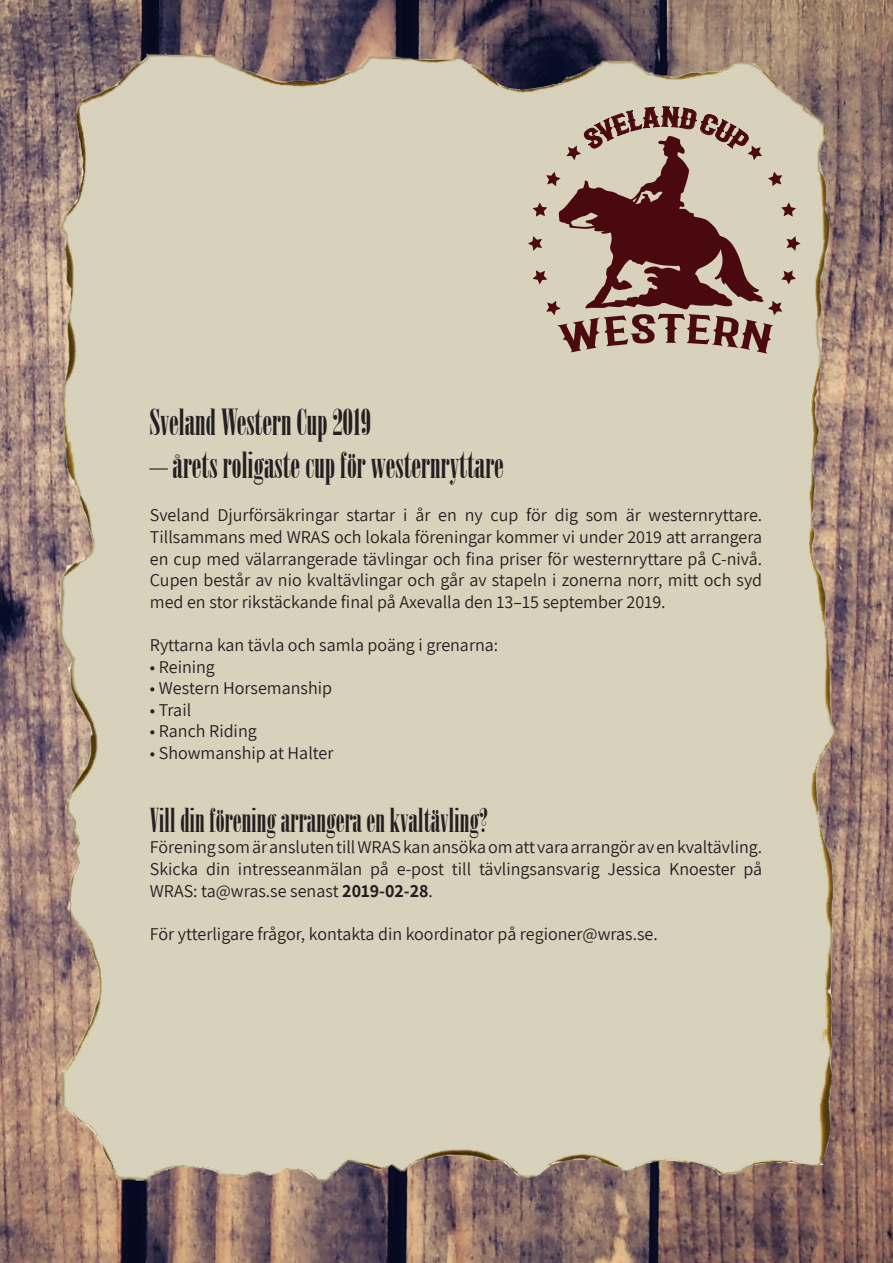
<style>
.page{position:relative;width:893px;height:1263px;background:#fff}
.page>*{position:absolute;margin:0;border:0;box-sizing:border-box;transform-origin:0 0}
.t1{font:36px "Onyx";color:#231f20}
.t2{font:33px "Onyx";color:#231f20}
.t3{font:18px/21.6px "Assistant";color:#231f20;text-align:justify}
.s1{font-weight:700}
</style>
<div class="page">
<img style="left:0;top:1190px;width:893px;height:73px">
<img style="left:0;top:0;width:893px;height:1190px">
<svg style="left:528px;top:102px;width:273px;height:252px;background:#b7a393"></svg>
<p class="t1" style="left:150px;top:401px;width:223px">Sveland Western Cup 2019</p>
<p class="t1" style="left:150px;top:445px;width:355px">– årets roligaste cup för westernryttare</p>
<p class="t3" style="left:150px;top:504px;width:614px">Sveland Djurförsäkringar startar i år en ny cup för dig som är westernryttare.<br>Tillsammans med WRAS och lokala föreningar kommer vi under 2019 att arrangera en cup med välarrangerade tävlingar och fina priser för westernryttare på C-nivå.<br>Cupen består av nio kvaltävlingar och går av stapeln i zonerna norr, mitt och syd med en stor rikstäckande final på Axevalla den 13–15 september 2019.</p>
<p class="t3" style="left:150px;top:633px;width:350px">Ryttarna kan tävla och samla poäng i grenarna:</p>
<p class="t3" style="left:150px;top:655px;width:67px">• Reining</p>
<p class="t3" style="left:150px;top:676px;width:184px">• Western Horsemanship</p>
<p class="t3" style="left:150px;top:698px;width:43px">• Trail</p>
<p class="t3" style="left:150px;top:720px;width:108px">• Ranch Riding</p>
<p class="t3" style="left:150px;top:741px;width:185px">• Showmanship at Halter</p>
<p class="t2" style="left:150px;top:801px;width:340px">Vill din förening arrangera en kvaltävling?</p>
<p class="t3" style="left:150px;top:836px;width:614px">Förening som är ansluten till WRAS kan ansöka om att vara arrangör av en kvaltävling.<br>Skicka din intresseanmälan på e-post till tävlingsansvarig Jessica Knoester på WRAS: ta@wras.se senast <span class="s1">2019-02-28</span>.</p>
<p class="t3" style="left:150px;top:922px;width:509px">För ytterligare frågor, kontakta din koordinator på regioner@wras.se.</p>
</div>
